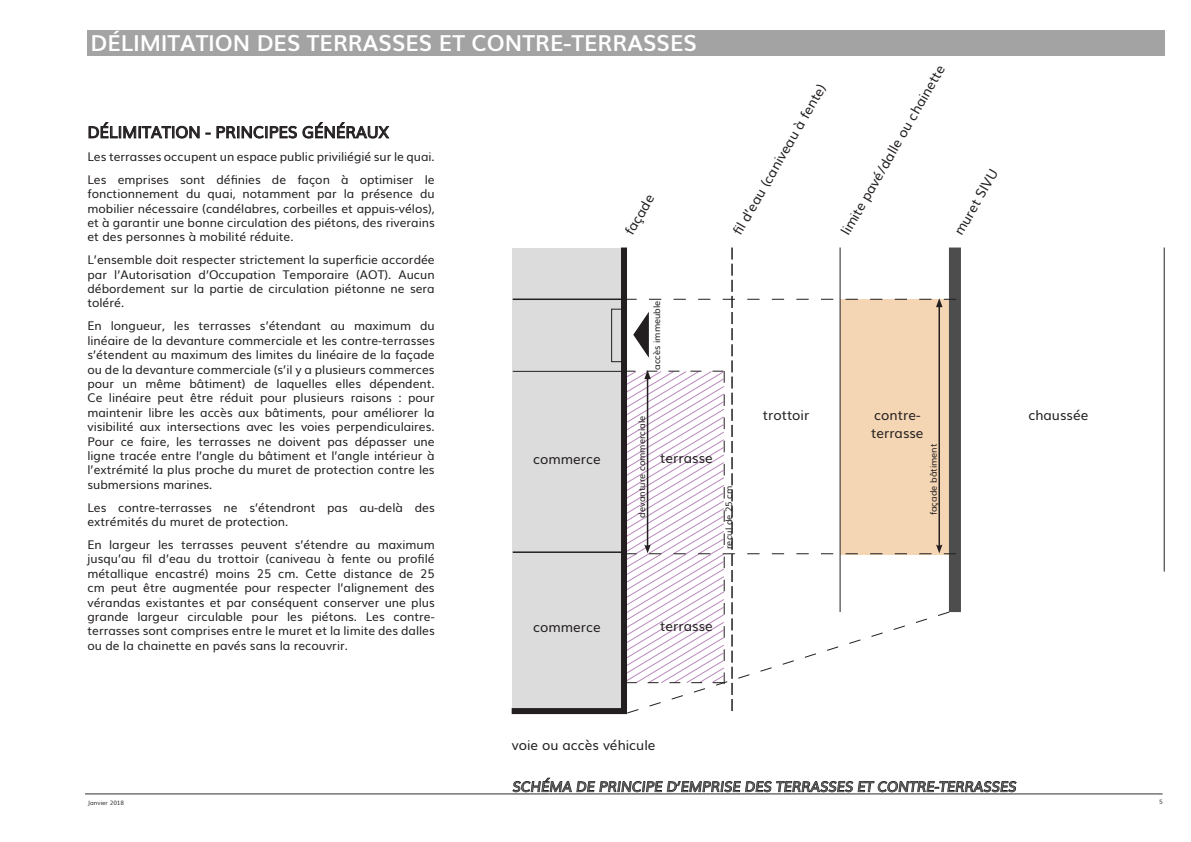
<style>
.page{position:relative;width:1191px;height:842px;background:#fff}
.page>*{position:absolute;margin:0;border:0;box-sizing:border-box;transform-origin:0 0}
.TITRE_3{font:700 22px "Muli";color:#fff}
.TITRE_2{font:16px "Muli";color:#231f20}
.TITRE_3-2{font:italic 14px "Muli";color:#5d5f5e}
.puce_carrée{font:13.5px/18px "Muli";color:#231f20}
.TEXTE_RETRAIT{font:12px/14.4px "Muli";color:#231f20;text-align:justify}
.CORPS_TEXTE{font:12px/14.4px "Muli";color:#231f20;text-align:justify}
.puce_carrée-2{font:9px "Muli";color:#231f20}
.t1{font:6px "Muli";color:#313030}
</style>
<div class="page">
<svg style="left:89px;top:122px;width:110px;height:16px"></svg>
<svg style="left:217px;top:126px;width:80px;height:12px"></svg>
<svg style="left:303px;top:122px;width:86px;height:16px"></svg>
<hr style="left:85px;top:794px;width:1077px;height:1px;background:#313030">
<svg style="left:512px;top:778px;width:504px;height:14px"></svg>
<div style="left:87px;top:30px;width:1077px;height:25px;background:#a3a3a3"></div>
<div style="left:511px;top:247px;width:118px;height:468px;background:#dcdcdc"></div>
<div style="left:949px;top:248px;width:12px;height:364px;background:#4d4d4d"></div>
<hr style="left:1163px;top:248px;width:1px;height:324px;background:#231f20">
<hr style="left:513px;top:298px;width:111px;height:2px;background:#231f20">
<hr style="left:513px;top:371px;width:111px;height:1px;background:#231f20">
<hr style="left:513px;top:551px;width:111px;height:2px;background:#231f20">
<div style="left:611px;top:309px;width:13px;height:53px;border:1px solid #231f20"></div>
<svg style="left:622px;top:248px;width:334px;height:465px"></svg>
<p class="TITRE_3" style="left:91px;top:25px;width:608px">DÉLIMITATION DES TERRASSES ET CONTRE-TERRASSES</p>
<p class="TITRE_2" style="left:87px;top:119px;width:303px">DÉLIMITATION - PRINCIPES GÉNÉRAUX</p>
<p class="CORPS_TEXTE" style="left:87px;top:148px;width:349px">Les terrasses occupent un espace public priviliégié sur le quai.</p>
<p class="CORPS_TEXTE" style="left:87px;top:171px;width:349px">Les emprises sont définies de façon à optimiser le fonctionnement du quai, notamment par la présence du mobilier nécessaire (candélabres, corbeilles et appuis-vélos), et à garantir une bonne circulation des piétons, des riverains et des personnes à mobilité réduite.</p>
<p class="TEXTE_RETRAIT" style="left:87px;top:252px;width:349px">L’ensemble doit respecter strictement la superficie accordée par l’Autorisation d’Occupation Temporaire (AOT). Aucun débordement sur la partie de circulation piétonne ne sera toléré.</p>
<p class="TEXTE_RETRAIT" style="left:87px;top:318px;width:349px">En longueur, les terrasses s’étendant au maximum du linéaire de la devanture commerciale et les contre-terrasses s’étendent au maximum des limites du linéaire de la façade ou de la devanture commerciale (s’il y a plusieurs commerces pour un même bâtiment) de laquelles elles dépendent.<br>Ce linéaire peut être réduit pour plusieurs raisons : pour maintenir libre les accès aux bâtiments, pour améliorer la visibilité aux intersections avec les voies perpendiculaires.<br>Pour ce faire, les terrasses ne doivent pas dépasser une ligne tracée entre l’angle du bâtiment et l’angle intérieur à l’extrémité la plus proche du muret de protection contre les submersions marines.</p>
<p class="TEXTE_RETRAIT" style="left:87px;top:499px;width:349px">Les contre-terrasses ne s’étendront pas au-delà des extrémités du muret de protection.</p>
<p class="TEXTE_RETRAIT" style="left:87px;top:536px;width:349px">En largeur les terrasses peuvent s’étendre au maximum jusqu’au fil d’eau du trottoir (caniveau à fente ou profilé métallique encastré) moins 25 cm. Cette distance de 25 cm peut être augmentée pour respecter l’alignement des vérandas existantes et par conséquent conserver une plus grande largeur circulable pour les piétons. Les contre&shy;terrasses sont comprises entre le muret et la limite des dalles ou de la chainette en pavés sans la recouvrir.</p>
<p class="puce_carrée" style="left:619px;top:229px;width:46px;rotate:-60deg">façade</p>
<p class="puce_carrée" style="left:533px;top:449px;width:69px">commerce</p>
<p class="puce_carrée-2" style="left:649px;top:370px;width:71px;rotate:-90deg">accès immeuble</p>
<p class="puce_carrée-2" style="left:634px;top:518px;width:103px;rotate:-90deg">devanture commerciale</p>
<p class="puce_carrée" style="left:660px;top:448px;width:54px">terrasse</p>
<p class="puce_carrée" style="left:533px;top:617px;width:69px">commerce</p>
<p class="puce_carrée" style="left:660px;top:616px;width:54px">terrasse</p>
<p class="puce_carrée" style="left:727px;top:229px;width:173px;rotate:-60deg">fi l d’eau (caniveau à fente)</p>
<p class="puce_carrée-2" style="left:721px;top:549px;width:65px;rotate:-90deg">recul de 25 cm</p>
<p class="puce_carrée" style="left:763px;top:405px;width:48px">trottoir</p>
<p class="puce_carrée" style="left:835px;top:229px;width:195px;rotate:-60deg">limite pavé/dalle ou chainette</p>
<p class="puce_carrée" style="left:949px;top:229px;width:75px;rotate:-60deg">muret SIVU</p>
<p class="puce_carrée" style="left:871px;top:405px;width:54px">contre&shy;terrasse</p>
<p class="puce_carrée" style="left:1028px;top:405px;width:61px">chaussée</p>
<p class="puce_carrée-2" style="left:926px;top:515px;width:73px;rotate:-90deg">façade bâtiment</p>
<p class="puce_carrée" style="left:512px;top:735px;width:145px">voie ou accès véhicule</p>
<p class="TITRE_3-2" style="left:512px;top:775px;width:505px">SCHÉMA DE PRINCIPE D’EMPRISE DES TERRASSES ET CONTRE-TERRASSES</p>
<p class="t1" style="left:88px;top:798px;width:38px">Janvier 2018</p>
<p class="t1" style="left:1159px;top:797px;width:5px">5</p>
</div>
